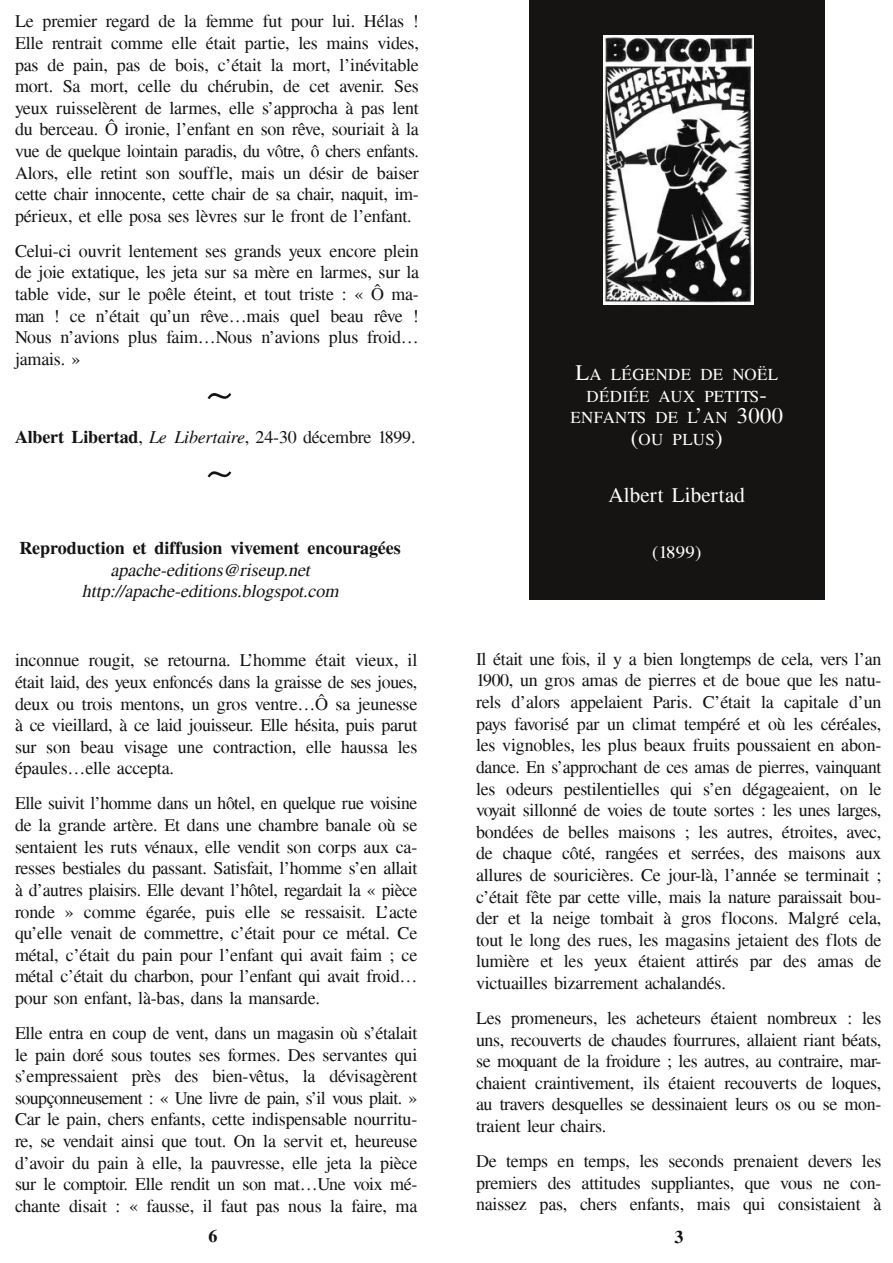
<style>
.page{position:relative;width:893px;height:1263px;background:#fff}
.page>*{position:absolute;margin:0;border:0;box-sizing:border-box;transform-origin:0 0}
.t1{font:italic 500 54px "URW Chancery L";color:#161413}
.t2{font:21px "Norasi";letter-spacing:.01em;color:#fff}
.t3{font:18px/21.6px "Norasi";letter-spacing:-.01em;color:#161413;text-align:justify}
.t4{font:italic 18px/21.6px "Norasi";color:#161413;text-align:center}
.t5{font:700 18px "Norasi";color:#161413}
.t6{font:18px "Norasi";color:#fff;scale:1.05 1}
.t7{font:16.8px/21.6px "Norasi";letter-spacing:.03em;color:#fff;text-align:center}
.s1{font-weight:700}
.s2{font-style:italic}
.s3{font-size:22.5px}
</style>
<div class="page">
<div style="left:530px;top:0;width:295px;height:600px;background:#161413"></div>
<img style="left:604px;top:35px;width:149px;height:269px">
<p class="t3" style="left:15px;top:10px;width:405px">Le premier regard de la femme fut pour lui. Hélas !<br>Elle rentrait comme elle était partie, les mains vides, pas de pain, pas de bois, c’était la mort, l’inévitable mort. Sa mort, celle du chérubin, de cet avenir. Ses yeux ruisselèrent de larmes, elle s’approcha à pas lent du berceau. Ô ironie, l’enfant en son rêve, souriait à la vue de quelque lointain paradis, du vôtre, ô chers enfants.<br>Alors, elle retint son souffle, mais un désir de baiser cette chair innocente, cette chair de sa chair, naquit, im&shy;périeux, et elle posa ses lèvres sur le front de l’enfant.</p>
<p class="t3" style="left:15px;top:240px;width:405px">Celui-ci ouvrit lentement ses grands yeux encore plein de joie extatique, les jeta sur sa mère en larmes, sur la table vide, sur le poêle éteint, et tout triste : « Ô ma&shy;man ! ce n’était qu’un rêve…mais quel beau rêve !<br>Nous n’avions plus faim…Nous n’avions plus froid… jamais. »</p>
<h1 class="t1" style="left:203px;top:371px;width:30px">~</h1>
<p class="t3" style="left:15px;top:426px;width:402px"><span class="s1">Albert Libertad</span>, <span class="s2">Le Libertaire</span>, 24-30 décembre 1899.</p>
<h1 class="t1" style="left:203px;top:450px;width:30px">~</h1>
<p class="t7" style="left:570px;top:363px;width:214px"><span class="s3">L</span>A LÉGENDE DE NOËL<br>DÉDIÉE AUX PETITS<span class="s3">-<br></span>ENFANTS DE L<span class="s3">’</span>AN <span class="s3">3000 (</span>OU PLUS<span class="s3">)</span></p>
<p class="t2" style="left:608px;top:482px;width:138px">Albert Libertad</p>
<p class="t5" style="left:20px;top:533px;width:383px">Reproduction et diffusion vivement encouragées</p>
<p class="t6" style="left:652px;top:541px;width:48px">(1899)</p>
<p class="t4" style="left:82px;top:559px;width:258px">apache-editions@riseup.net http://apache-editions.blogspot.com</p>
<p class="t3" style="left:15px;top:649px;width:404px">inconnue rougit, se retourna. L’homme était vieux, il était laid, des yeux enfoncés dans la graisse de ses joues, deux ou trois mentons, un gros ventre…Ô sa jeunesse à ce vieillard, à ce laid jouisseur. Elle hésita, puis parut sur son beau visage une contraction, elle haussa les épaules…elle accepta.</p>
<p class="t3" style="left:15px;top:792px;width:404px">Elle suivit l’homme dans un hôtel, en quelque rue voisine de la grande artère. Et dans une chambre banale où se sentaient les ruts vénaux, elle vendit son corps aux ca&shy;resses bestiales du passant. Satisfait, l’homme s’en allait à d’autres plaisirs. Elle devant l’hôtel, regardait la « pièce ronde » comme égarée, puis elle se ressaisit. L’acte qu’elle venait de commettre, c’était pour ce métal. Ce métal, c’était du pain pour l’enfant qui avait faim ; ce métal c’était du charbon, pour l’enfant qui avait froid… pour son enfant, là-bas, dans la mansarde.</p>
<p class="t3" style="left:15px;top:1022px;width:404px">Elle entra en coup de vent, dans un magasin où s’étalait le pain doré sous toutes ses formes. Des servantes qui s’empressaient près des bien-vêtus, la dévisagèrent soupçonneusement : « Une livre de pain, s’il vous plait. » Car le pain, chers enfants, cette indispensable nourritu&shy;re, se vendait ainsi que tout. On la servit et, heureuse d’avoir du pain à elle, la pauvresse, elle jeta la pièce sur le comptoir. Elle rendit un son mat…Une voix mé&shy;chante disait : « fausse, il faut pas nous la faire, ma</p>
<p class="t3" style="left:476px;top:648px;width:407px">Il était une fois, il y a bien longtemps de cela, vers l’an 1900, un gros amas de pierres et de boue que les natu&shy;rels d’alors appelaient Paris. C’était la capitale d’un pays favorisé par un climat tempéré et où les céréales, les vignobles, les plus beaux fruits poussaient en abon&shy;dance. En s’approchant de ces amas de pierres, vainquant les odeurs pestilentielles qui s’en dégageaient, on le voyait sillonné de voies de toute sortes : les unes larges, bondées de belles maisons ; les autres, étroites, avec, de chaque côté, rangées et serrées, des maisons aux allures de souricières. Ce jour-là, l’année se terminait ; c’était fête par cette ville, mais la nature paraissait bou&shy;der et la neige tombait à gros flocons. Malgré cela, tout le long des rues, les magasins jetaient des flots de lumière et les yeux étaient attirés par des amas de victuailles bizarrement achalandés.</p>
<p class="t3" style="left:476px;top:1007px;width:407px">Les promeneurs, les acheteurs étaient nombreux : les uns, recouverts de chaudes fourrures, allaient riant béats, se moquant de la froidure ; les autres, au contraire, mar&shy;chaient craintivement, ils étaient recouverts de loques, au travers desquelles se dessinaient leurs os ou se mon&shy;traient leur chairs.</p>
<p class="t3" style="left:476px;top:1150px;width:407px">De temps en temps, les seconds prenaient devers les premiers des attitudes suppliantes, que vous ne con&shy;naissez pas, chers enfants, mais qui consistaient à</p>
<p class="t5" style="left:208px;top:1220px;width:10px">6</p>
<p class="t5" style="left:674px;top:1222px;width:10px">3</p>
</div>
